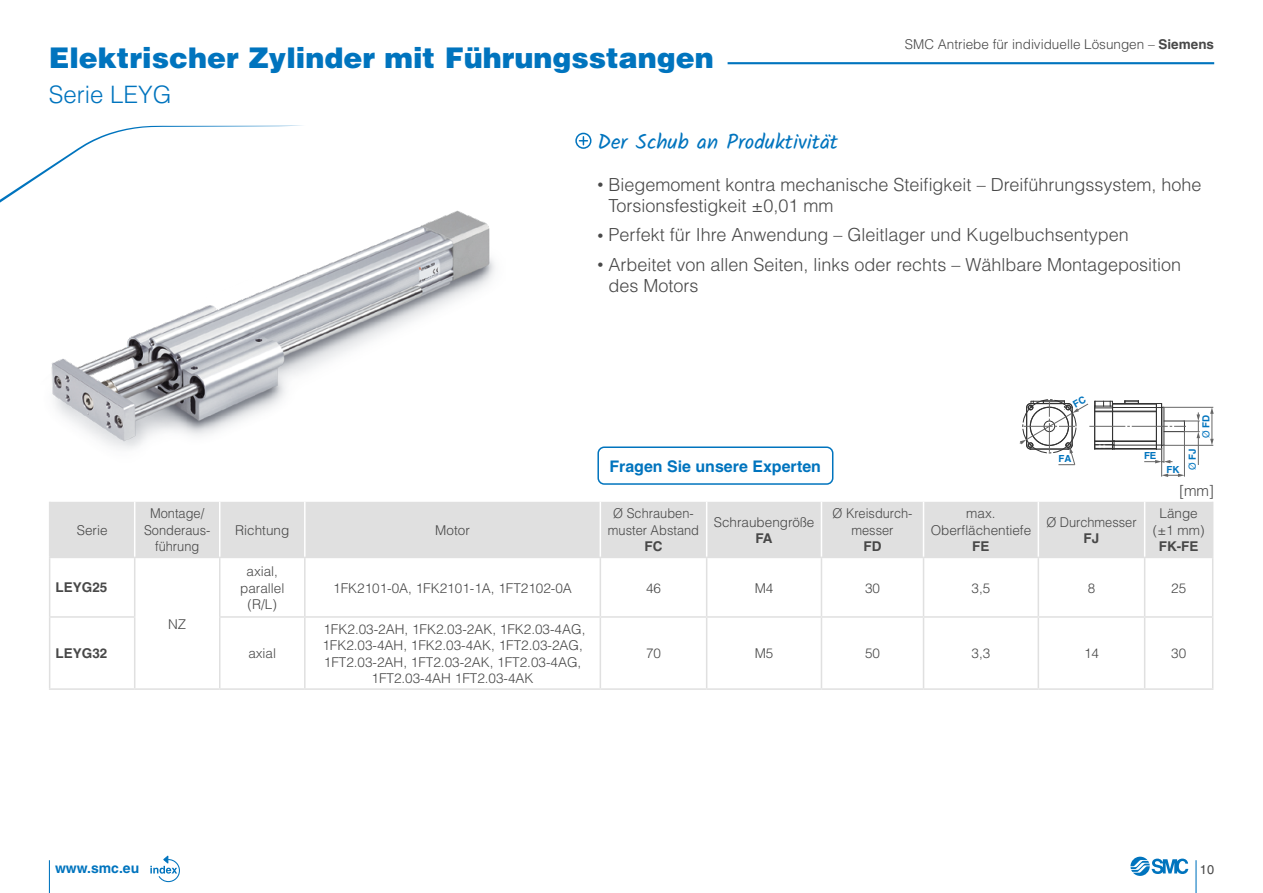
<style>
.page{position:relative;width:1263px;height:893px;background:#fff}
.page>*{position:absolute;margin:0;border:0;box-sizing:border-box;transform-origin:0 0}
.Box_title_bold{font:900 28.5px "Helvetica";color:#0074be}
.Box_title_bold-2{font:300 24px "Helvetica";color:#0074be}
.Header_2_bold{font:21px "Kalam";color:#0074be}
.Header_2_bold-2{font:300 18px/21px "Helvetica";color:#484848}
.t1{font:700 15.9px "Helvetica";color:#0074be}
.Header_2_bold-3{font:300 15px "Helvetica";color:#484848}
.t2{font:700 13.95px "Helvetica";color:#0074be}
.Header_2_bold-4{font:300 13.5px/16.5px "Helvetica";color:#484848;text-align:center}
.Header_2_bold-5{font:300 13.5px/16.5px "Helvetica";color:#484848;text-align:center;scale:.95 1}
.Top_title_descriptio{font:300 13.5px "Helvetica";color:#484848}
.Header_2_bold-6{font:700 13.5px "Helvetica";color:#484848}
.t3{font:12.75px "Helvetica";color:#484848}
.t4{font:700 9.75px "Helvetica";color:#0074be}
.s1{font-weight:700}
.s2{font-size:12px}
.s3{font-weight:400}
</style>
<div class="page">
<hr style="left:1195px;top:860px;width:1px;height:33px;background:#0074be">
<hr style="left:49px;top:860px;width:1px;height:33px;background:#0074be">
<svg style="left:1130px;top:857px;width:58px;height:19px"></svg>
<svg style="left:0;top:125px;width:302px;height:78px"></svg>
<hr style="left:728px;top:62px;width:486px;height:2px;background:#0074be">
<img style="left:38px;top:198px;width:457px;height:251px">
<div style="left:575px;top:133px;width:16px;height:16px;border:2px solid #0074be;border-radius:50%"></div>
<svg style="left:579px;top:137px;width:8px;height:8px"></svg>
<svg style="left:150px;top:855px;width:30px;height:28px"></svg>
<svg style="left:1210px;top:407px;width:4px;height:38px"></svg>
<hr style="left:1163px;top:407px;width:50px;height:1px;background:#666">
<hr style="left:1163px;top:445px;width:50px;height:1px;background:#666">
<div style="left:597px;top:446px;width:236px;height:39px;border:2px solid #0074be;border-radius:6px"></div>
<div style="left:50px;top:502px;width:1162px;height:55px;background:#e0e0e0"></div>
<hr style="left:49px;top:502px;width:1px;height:55px;background:#e0e0e0">
<hr style="left:1212px;top:502px;width:1px;height:55px;background:#e0e0e0">
<hr style="left:49px;top:557px;width:86px;height:1px;background:#e0e0e0">
<hr style="left:49px;top:558px;width:1px;height:58px;background:#e0e0e0">
<hr style="left:135px;top:557px;width:85px;height:1px;background:#e0e0e0">
<hr style="left:134px;top:558px;width:1px;height:58px;background:#e0e0e0">
<hr style="left:220px;top:557px;width:85px;height:1px;background:#e0e0e0">
<hr style="left:219px;top:558px;width:1px;height:58px;background:#e0e0e0">
<hr style="left:305px;top:557px;width:295px;height:1px;background:#e0e0e0">
<hr style="left:304px;top:558px;width:2px;height:58px;background:#e0e0e0">
<hr style="left:600px;top:557px;width:107px;height:1px;background:#e0e0e0">
<hr style="left:600px;top:558px;width:1px;height:58px;background:#e0e0e0">
<hr style="left:707px;top:557px;width:114px;height:1px;background:#e0e0e0">
<hr style="left:706px;top:558px;width:1px;height:58px;background:#e0e0e0">
<hr style="left:821px;top:557px;width:102px;height:1px;background:#e0e0e0">
<hr style="left:821px;top:558px;width:1px;height:58px;background:#e0e0e0">
<hr style="left:923px;top:557px;width:115px;height:1px;background:#e0e0e0">
<hr style="left:923px;top:558px;width:1px;height:58px;background:#e0e0e0">
<hr style="left:1038px;top:557px;width:107px;height:1px;background:#e0e0e0">
<hr style="left:1037px;top:558px;width:2px;height:58px;background:#e0e0e0">
<hr style="left:1145px;top:557px;width:68px;height:1px;background:#e0e0e0">
<hr style="left:1144px;top:558px;width:1px;height:58px;background:#e0e0e0">
<hr style="left:1212px;top:558px;width:1px;height:58px;background:#e0e0e0">
<hr style="left:49px;top:616px;width:86px;height:2px;background:#e0e0e0">
<hr style="left:49px;top:618px;width:1px;height:70px;background:#e0e0e0">
<hr style="left:134px;top:618px;width:1px;height:70px;background:#e0e0e0">
<hr style="left:219px;top:616px;width:86px;height:2px;background:#e0e0e0">
<hr style="left:219px;top:618px;width:1px;height:70px;background:#e0e0e0">
<hr style="left:305px;top:616px;width:295px;height:2px;background:#e0e0e0">
<hr style="left:304px;top:618px;width:2px;height:70px;background:#e0e0e0">
<hr style="left:600px;top:616px;width:107px;height:2px;background:#e0e0e0">
<hr style="left:600px;top:618px;width:1px;height:70px;background:#e0e0e0">
<hr style="left:707px;top:616px;width:114px;height:2px;background:#e0e0e0">
<hr style="left:706px;top:618px;width:1px;height:70px;background:#e0e0e0">
<hr style="left:821px;top:616px;width:102px;height:2px;background:#e0e0e0">
<hr style="left:821px;top:618px;width:1px;height:70px;background:#e0e0e0">
<hr style="left:923px;top:616px;width:115px;height:2px;background:#e0e0e0">
<hr style="left:923px;top:618px;width:1px;height:70px;background:#e0e0e0">
<hr style="left:1038px;top:616px;width:107px;height:2px;background:#e0e0e0">
<hr style="left:1037px;top:618px;width:2px;height:70px;background:#e0e0e0">
<hr style="left:1145px;top:616px;width:68px;height:2px;background:#e0e0e0">
<hr style="left:1144px;top:618px;width:1px;height:70px;background:#e0e0e0">
<hr style="left:1212px;top:618px;width:1px;height:70px;background:#e0e0e0">
<hr style="left:49px;top:688px;width:86px;height:2px;background:#e0e0e0">
<hr style="left:135px;top:688px;width:85px;height:2px;background:#e0e0e0">
<hr style="left:220px;top:688px;width:85px;height:2px;background:#e0e0e0">
<hr style="left:305px;top:688px;width:295px;height:2px;background:#e0e0e0">
<hr style="left:600px;top:688px;width:107px;height:2px;background:#e0e0e0">
<hr style="left:707px;top:688px;width:114px;height:2px;background:#e0e0e0">
<hr style="left:821px;top:688px;width:102px;height:2px;background:#e0e0e0">
<hr style="left:923px;top:688px;width:115px;height:2px;background:#e0e0e0">
<hr style="left:1038px;top:688px;width:107px;height:2px;background:#e0e0e0">
<hr style="left:1145px;top:688px;width:68px;height:2px;background:#e0e0e0">
<hr style="left:134px;top:502px;width:1px;height:55px;background:#fff">
<hr style="left:219px;top:502px;width:1px;height:55px;background:#fff">
<hr style="left:304px;top:502px;width:2px;height:55px;background:#fff">
<hr style="left:600px;top:502px;width:1px;height:55px;background:#fff">
<hr style="left:706px;top:502px;width:1px;height:55px;background:#fff">
<hr style="left:821px;top:502px;width:1px;height:55px;background:#fff">
<hr style="left:923px;top:502px;width:1px;height:55px;background:#fff">
<hr style="left:1037px;top:502px;width:2px;height:55px;background:#fff">
<hr style="left:1144px;top:502px;width:1px;height:55px;background:#fff">
<svg style="left:1020px;top:399px;width:180px;height:78px"></svg>
<p class="Top_title_descriptio" style="left:905px;top:36px;width:311px">SMC Antriebe für individuelle Lösungen – <span class="s1">Siemens</span></p>
<p class="Box_title_bold" style="left:49px;top:39px;width:666px">Elektrischer Zylinder mit Führungsstangen</p>
<p class="Box_title_bold-2" style="left:49px;top:79px;width:124px">Serie LEYG</p>
<p class="Header_2_bold" style="left:597px;top:127px;width:242px">Der Schub an Produktivität</p>
<p class="Header_2_bold-2" style="left:608px;top:173px;width:594px;text-indent:-11px"><span class="s2">•</span> Biegemoment kontra mechanische Steifigkeit – Dreiführungssystem, hohe<br>Torsionsfestigkeit ±0,01 mm</p>
<p class="Header_2_bold-2" style="left:597px;top:224px;width:533px"><span class="s2">•</span> Perfekt für Ihre Anwendung – Gleitlager und Kugelbuchsentypen</p>
<p class="Header_2_bold-2" style="left:608px;top:253px;width:574px;text-indent:-11px"><span class="s2">•</span> Arbeitet von allen Seiten, links oder rechts – Wählbare Montageposition des Motors</p>
<p class="Header_2_bold-4" style="left:77px;top:521px;width:32px">Serie</p>
<p class="Header_2_bold-6" style="left:56px;top:579px;width:53px">LEYG25</p>
<p class="Header_2_bold-5" style="left:144px;top:505px;width:71px">Montage/<br>Sonderaus&shy;führung</p>
<p class="Header_2_bold-4" style="left:235px;top:521px;width:56px">Richtung</p>
<p class="Header_2_bold-4" style="left:435px;top:521px;width:36px">Motor</p>
<p class="t1" style="left:609px;top:456px;width:213px">Fragen Sie unsere Experten</p>
<p class="t4" style="left:1058px;top:453px;width:14px">FA</p>
<p class="t4" style="left:1144px;top:450px;width:14px">FE</p>
<p class="t4" style="left:1166px;top:463px;width:14px">FK</p>
<p class="t4" style="left:1200px;top:438px;width:25px;rotate:-90deg"><span class="s3">Ø</span> FD</p>
<p class="t4" style="left:1186px;top:470px;width:23px;rotate:-90deg"><span class="s3">Ø</span> FJ</p>
<p class="Header_2_bold-3" style="left:1179px;top:482px;width:36px">[mm]</p>
<p class="Header_2_bold-5" style="left:608px;top:505px;width:98px">Ø Schrauben&shy;muster Abstand<br><span class="s1">FC</span></p>
<p class="Header_2_bold-4" style="left:714px;top:513px;width:102px">Schraubengröße<br><span class="s1">FA</span></p>
<p class="Header_2_bold-5" style="left:832px;top:505px;width:86px">Ø Kreisdurch&shy;messer<br><span class="s1">FD</span></p>
<p class="Header_2_bold-4" style="left:931px;top:505px;width:102px">max.<br>Oberflächentiefe<br><span class="s1">FE</span></p>
<p class="Header_2_bold-5" style="left:1046px;top:513px;width:97px">Ø Durchmesser<br><span class="s1">FJ</span></p>
<p class="Header_2_bold-4" style="left:1153px;top:505px;width:53px">Länge (±1 mm)<br><span class="s1">FK-FE</span></p>
<p class="Header_2_bold-4" style="left:240px;top:563px;width:46px">axial, parallel (R/L)</p>
<p class="Header_2_bold-4" style="left:333px;top:579px;width:240px">1FK2101-0A, 1FK2101-1A, 1FT2102-0A</p>
<p class="Header_2_bold-4" style="left:646px;top:579px;width:17px">46</p>
<p class="Header_2_bold-4" style="left:755px;top:579px;width:20px">M4</p>
<p class="Header_2_bold-4" style="left:865px;top:579px;width:17px">30</p>
<p class="Header_2_bold-4" style="left:971px;top:579px;width:20px">3,5</p>
<p class="Header_2_bold-4" style="left:1088px;top:579px;width:9px">8</p>
<p class="Header_2_bold-4" style="left:1171px;top:579px;width:17px">25</p>
<p class="Header_2_bold-4" style="left:168px;top:615px;width:19px">NZ</p>
<p class="Header_2_bold-6" style="left:56px;top:645px;width:53px">LEYG32</p>
<p class="Header_2_bold-4" style="left:248px;top:645px;width:29px">axial</p>
<p class="Header_2_bold-4" style="left:322px;top:620px;width:265px">1FK2.03-2AH, 1FK2.03-2AK, 1FK2.03-4AG, 1FK2.03-4AH, 1FK2.03-4AK, 1FT2.03-2AG, 1FT2.03-2AH, 1FT2.03-2AK, 1FT2.03-4AG, 1FT2.03-4AH 1FT2.03-4AK</p>
<p class="Header_2_bold-4" style="left:646px;top:645px;width:17px">70</p>
<p class="Header_2_bold-4" style="left:755px;top:645px;width:20px">M5</p>
<p class="Header_2_bold-4" style="left:865px;top:645px;width:17px">50</p>
<p class="Header_2_bold-4" style="left:971px;top:645px;width:20px">3,3</p>
<p class="Header_2_bold-4" style="left:1084px;top:645px;width:17px">14</p>
<p class="Header_2_bold-4" style="left:1171px;top:645px;width:17px">30</p>
<p class="t2" style="left:55px;top:860px;width:86px">www.smc.eu</p>
<p class="t3" style="left:1200px;top:862px;width:16px">10</p>
</div>
